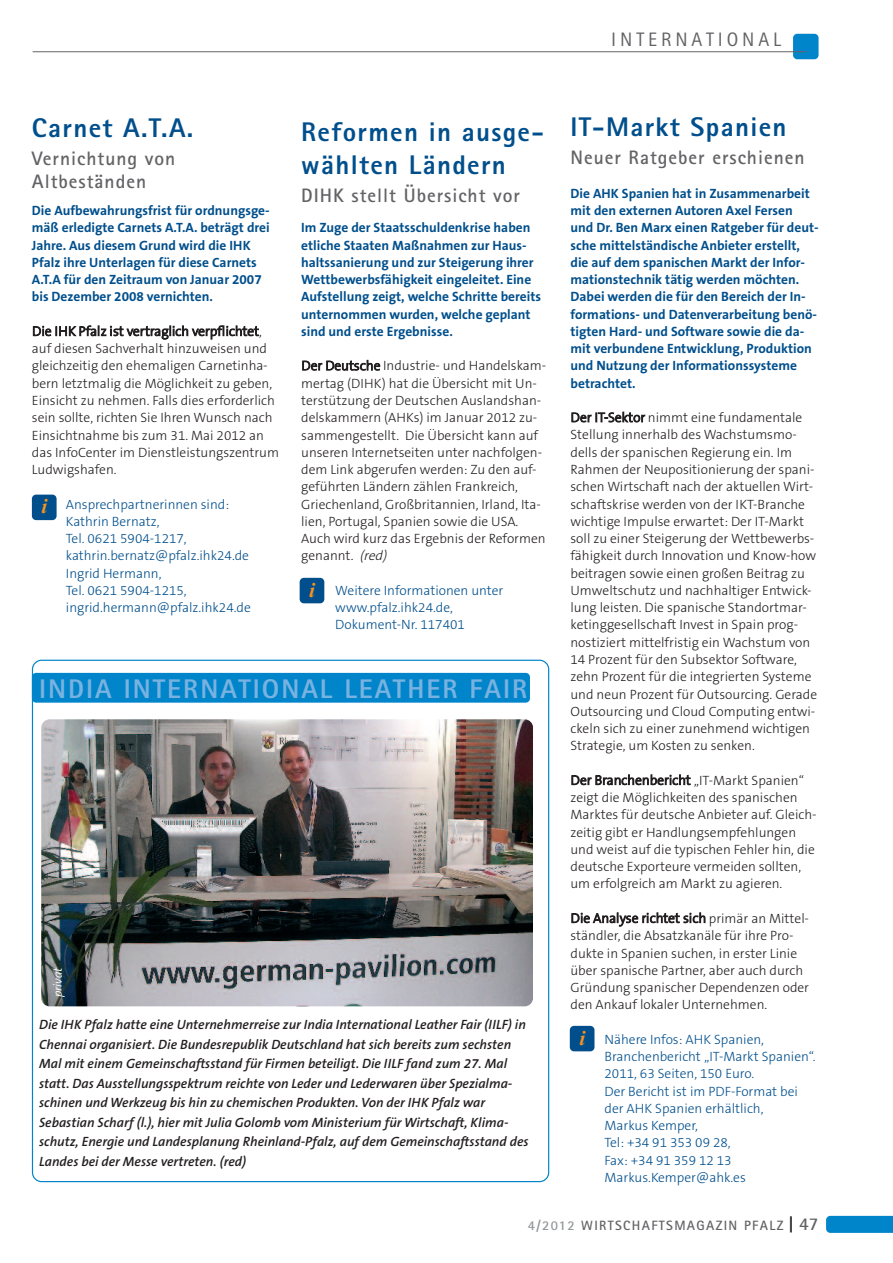
<style>
.page{position:relative;width:893px;height:1263px;background:#fff}
.page>*{position:absolute;margin:0;border:0;box-sizing:border-box;transform-origin:0 0}
.t1{font:800 27px/32.4px "Rotis Sans Serif";letter-spacing:.05em;color:#004f8c}
.t2{font:800 27px "Rotis Sans Serif";letter-spacing:.075em;color:#78b2e0}
.t3{font:italic 700 21px "Times New Roman";color:#f7931d}
.t4{font:700 19.5px/23.4px "Rotis Sans Serif";letter-spacing:.05em;color:#636366}
.t5{font:19.5px "Rotis Sans Serif";letter-spacing:.2em;color:#636366}
.t6{font:300 13.5px/17.2px "The Sans B3";color:#231f20}
.t7{font:700 13.5px/17.2px "The Sans B7";color:#004f8c}
.t8{font:italic 600 13.5px/19.5px "The Sans B6";color:#231f20}
.t9{font:300 13.5px/17.2px "The Sans B3";color:#004f8c}
.t10{font:700 13.5px "Rotis Sans Serif";letter-spacing:.1em;color:#636366}
.t11{font:italic 300 12px "The Sans B4";color:#fff}
.s1{color:#939598}
.s2{font-size:18px;color:#231f20}
.s3{font-size:18px}
.s4{font-style:italic}
</style>
<div class="page">
<svg style="left:826px;top:1216px;width:67px;height:17px"></svg>
<div style="left:793px;top:34px;width:26px;height:25px;background:#0084ca;border-radius:4px"></div>
<hr style="left:33px;top:51px;width:774px;height:1px;background:#636366">
<svg style="left:32px;top:660px;width:517px;height:522px"></svg>
<div style="left:32px;top:673px;width:498px;height:30px;background:#0084ca;border-radius:4px"></div>
<img style="left:41px;top:719px;width:491px;height:287px;border-radius:9px">
<div style="left:32px;top:495px;width:25px;height:25px;background:#004f8c;border-radius:4px"></div>
<div style="left:300px;top:578px;width:24px;height:25px;background:#004f8c;border-radius:4px"></div>
<div style="left:570px;top:1026px;width:24px;height:25px;background:#004f8c;border-radius:4px"></div>
<p class="t5" style="left:611px;top:32px;width:171px">INTERNATIONAL</p>
<p class="t1" style="left:570px;top:113px;width:218px">IT-Markt Spanien</p>
<p class="t4" style="left:570px;top:147px;width:236px">Neuer Ratgeber erschienen</p>
<p class="t7" style="left:570px;top:185px;width:250px">Die AHK Spanien hat in Zusammenarbeit mit den externen Autoren Axel Fersen und Dr. Ben Marx einen Ratgeber für deut&shy;sche mittelständische Anbieter erstellt, die auf dem spanischen Markt der Infor&shy;mationstechnik tätig werden möchten.<br>Dabei werden die für den Bereich der In&shy;formations- und Datenverarbeitung benö&shy;tigten Hard- und Software sowie die da&shy;mit verbundene Entwicklung, Produktion und Nutzung der Informationssysteme betrachtet.</p>
<p class="t6" style="left:570px;top:409px;width:248px">Der IT-Sektor nimmt eine fundamentale Stellung innerhalb des Wachstumsmo&shy;dells der spanischen Regierung ein. Im Rahmen der Neupositionierung der spani&shy;schen Wirtschaft nach der aktuellen Wirt&shy;schaftskrise werden von der IKT-Branche wichtige Impulse erwartet: Der IT-Markt soll zu einer Steigerung der Wettbewerbs&shy;fähigkeit durch Innovation und Know-how beitragen sowie einen großen Beitrag zu Umweltschutz und nachhaltiger Entwick&shy;lung leisten. Die spanische Standortmar&shy;ketinggesellschaft Invest in Spain prog&shy;nostiziert mittelfristig ein Wachstum von 14 Prozent für den Subsektor Software, zehn Prozent für die integrierten Systeme und neun Prozent für Outsourcing. Gerade Outsourcing und Cloud Computing entwi&shy;ckeln sich zu einer zunehmend wichtigen Strategie, um Kosten zu senken.</p>
<p class="t6" style="left:570px;top:772px;width:248px">Der Branchenbericht „IT-Markt Spanien“ zeigt die Möglichkeiten des spanischen Marktes für deutsche Anbieter auf. Gleich&shy;zeitig gibt er Handlungsempfehlungen und weist auf die typischen Fehler hin, die deutsche Exporteure vermeiden sollten, um erfolgreich am Markt zu agieren.</p>
<p class="t6" style="left:570px;top:910px;width:240px">Die Analyse richtet sich primär an Mittel&shy;ständler, die Absatzkanäle für ihre Pro&shy;dukte in Spanien suchen, in erster Linie über spanische Partner, aber auch durch Gründung spanischer Dependenzen oder den Ankauf lokaler Unternehmen.</p>
<p class="t9" style="left:604px;top:1031px;width:213px">Nähere Infos: AHK Spanien,<br>Branchenbericht „IT-Markt Spanien“.<br>2011, 63 Seiten, 150 Euro.<br>Der Bericht ist im PDF-Format bei der AHK Spanien erhältlich,<br>Markus Kemper,<br>Tel: +34 91 353 09 28,<br>Fax: +34 91 359 12 13<br>Markus.Kemper@ahk.es</p>
<p class="t10" style="left:528px;top:1221px;width:292px"><span class="s1">4/2012</span> WIRTSCHAFTSMAGAZIN PFALZ <span class="s2">|</span> <span class="s3">47</span></p>
<p class="t1" style="left:32px;top:114px;width:163px">Carnet A.T.A.</p>
<p class="t4" style="left:32px;top:149px;width:145px">Vernichtung von<br>Altbeständen</p>
<p class="t7" style="left:32px;top:202px;width:239px">Die Aufbewahrungsfrist für ordnungsge&shy;mäß erledigte Carnets A.T.A. beträgt drei Jahre. Aus diesem Grund wird die IHK Pfalz ihre Unterlagen für diese Carnets A.T.A für den Zeitraum von Januar 2007 bis Dezember 2008 vernichten.</p>
<p class="t6" style="left:32px;top:323px;width:249px">Die IHK Pfalz ist vertraglich verpflichtet, auf diesen Sachverhalt hinzuweisen und gleichzeitig den ehemaligen Carnetinha&shy;bern letztmalig die Möglichkeit zu geben, Einsicht zu nehmen. Falls dies erforderlich sein sollte, richten Sie Ihren Wunsch nach Einsichtnahme bis zum 31. Mai 2012 an das InfoCenter im Dienstleistungszentrum Ludwigshafen.</p>
<p class="t9" style="left:66px;top:496px;width:186px">Ansprechpartnerinnen sind:<br>Kathrin Bernatz,<br>Tel. 0621 5904-1217, kathrin.bernatz@pfalz.ihk24.de<br>Ingrid Hermann,<br>Tel. 0621 5904-1215, ingrid.hermann@pfalz.ihk24.de</p>
<p class="t1" style="left:301px;top:119px;width:244px">Reformen in ausge&shy;wählten Ländern</p>
<p class="t4" style="left:301px;top:185px;width:220px">DIHK stellt Übersicht vor</p>
<p class="t7" style="left:301px;top:219px;width:241px">Im Zuge der Staatsschuldenkrise haben etliche Staaten Maßnahmen zur Haus&shy;haltssanierung und zur Steigerung ihrer Wettbewerbsfähigkeit eingeleitet. Eine Aufstellung zeigt, welche Schritte bereits unternommen wurden, welche geplant sind und erste Ergebnisse.</p>
<p class="t6" style="left:301px;top:358px;width:246px">Der Deutsche Industrie- und Handelskam&shy;mertag (DIHK) hat die Übersicht mit Un&shy;terstützung der Deutschen Auslandshan&shy;delskammern (AHKs) im Januar 2012 zu&shy;sammengestellt. Die Übersicht kann auf unseren Internetseiten unter nachfolgen&shy;dem Link abgerufen werden: Zu den auf&shy;geführten Ländern zählen Frankreich, Griechenland, Großbritannien, Irland, Ita&shy;lien, Portugal, Spanien sowie die USA.<br>Auch wird kurz das Ergebnis der Reformen genannt. <span class="s4">(red)</span></p>
<p class="t9" style="left:335px;top:582px;width:170px">Weitere Informationen unter www.pfalz.ihk24.de,<br>Dokument-Nr. 117401</p>
<p class="t3" style="left:41px;top:494px;width:7px">i</p>
<p class="t3" style="left:309px;top:577px;width:7px">i</p>
<p class="t2" style="left:39px;top:679px;width:489px">INDIA INTERNATIONAL LEATHER FAIR</p>
<p class="t11" style="left:52px;top:997px;width:31px;rotate:-90deg">privat</p>
<p class="t8" style="left:39px;top:1015px;width:491px">Die IHK Pfalz hatte eine Unternehmerreise zur India International Leather Fair (IILF) in Chennai organisiert. Die Bundesrepublik Deutschland hat sich bereits zum sechsten Mal mit einem Gemeinschaftsstand für Firmen beteiligt. Die IILF fand zum 27. Mal statt. Das Ausstellungsspektrum reichte von Leder und Lederwaren über Spezialma&shy;schinen und Werkzeug bis hin zu chemischen Produkten. Von der IHK Pfalz war Sebastian Scharf (l.), hier mit Julia Golomb vom Ministerium für Wirtschaft, Klima&shy;schutz, Energie und Landesplanung Rheinland-Pfalz, auf dem Gemeinschaftsstand des Landes bei der Messe vertreten. (red)</p>
<p class="t3" style="left:579px;top:1025px;width:7px">i</p>
</div>
